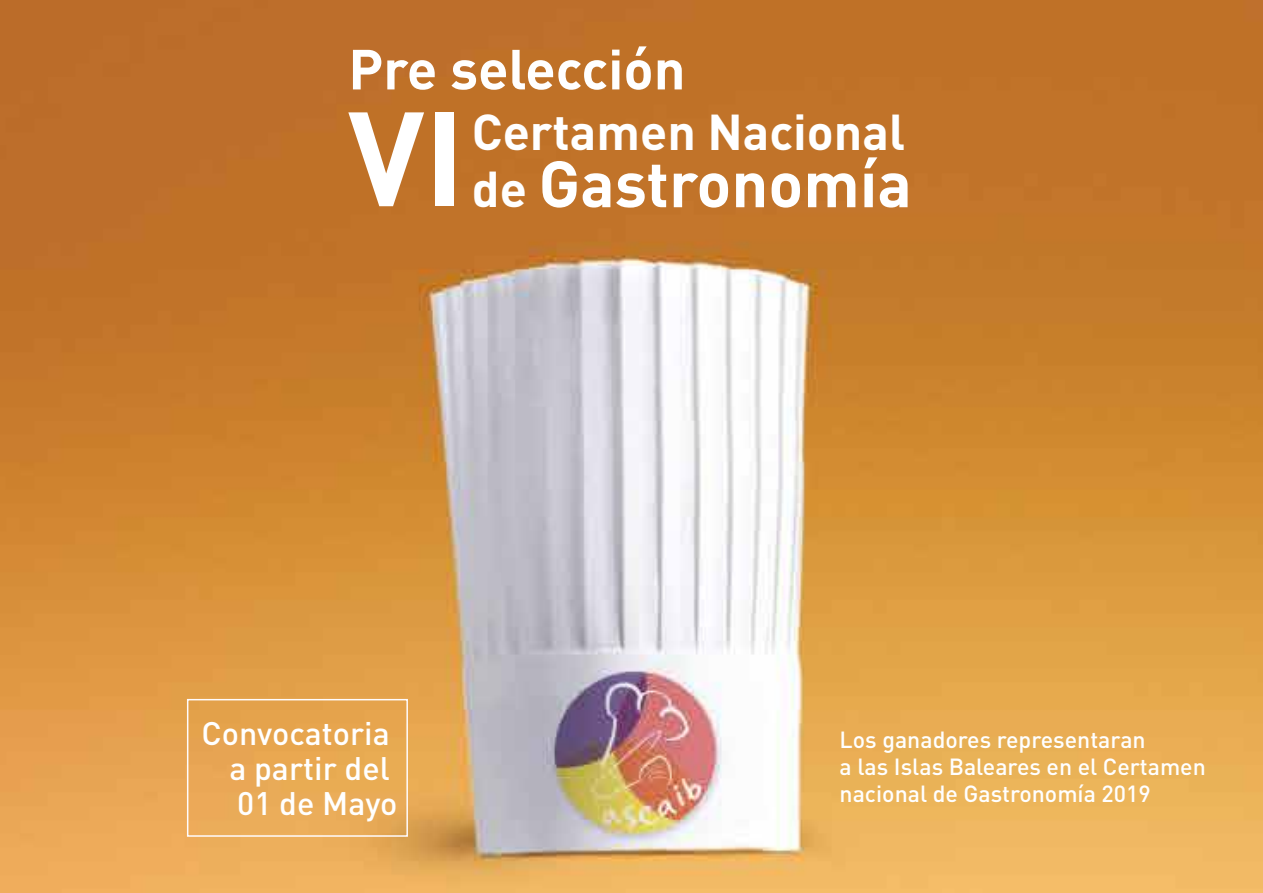
<style>
.page{position:relative;width:1263px;height:893px;background:#fff}
.page>*{position:absolute;margin:0;border:0;box-sizing:border-box;transform-origin:0 0}
.t1{font:700 64.5px "DIN";color:#fff}
.t2{font:700 55.65px "DIN";color:#fff}
.t3{font:700 49.8px "DIN";color:#fff}
.t4{font:500 32.25px/35.2px "DIN";color:#fff}
.t5{font:500 23.1px/27px "DIN";color:#fff}
.s1{font-size:49.8px}
</style>
<div class="page">
<img style="left:0;top:0;width:1263px;height:893px">
<div style="left:187px;top:699px;width:221px;height:138px;border:2px solid #fffbfc"></div>
<svg style="left:348px;top:112px;width:76px;height:94px"></svg>
<div style="left:435px;top:112px;width:19px;height:94px;background:#fff"></div>
<h2 class="t2" style="left:348px;top:33px;width:339px">Pre selección</h2>
<h3 class="t3" style="left:472px;top:99px;width:435px">Certamen Nacional</h3>
<h1 class="t1" style="left:472px;top:142px;width:441px"><span class="s1">de</span> Gastronomía</h1>
<h3 class="t4" style="left:229px;top:714px;width:170px;text-indent:-28px">Convocatoria a partir del<br>01 de Mayo</h3>
<p class="t5" style="left:840px;top:725px;width:368px">Los ganadores representaran<br>a las Islas Baleares en el Certamen nacional de Gastronomía 2019</p>
</div>
